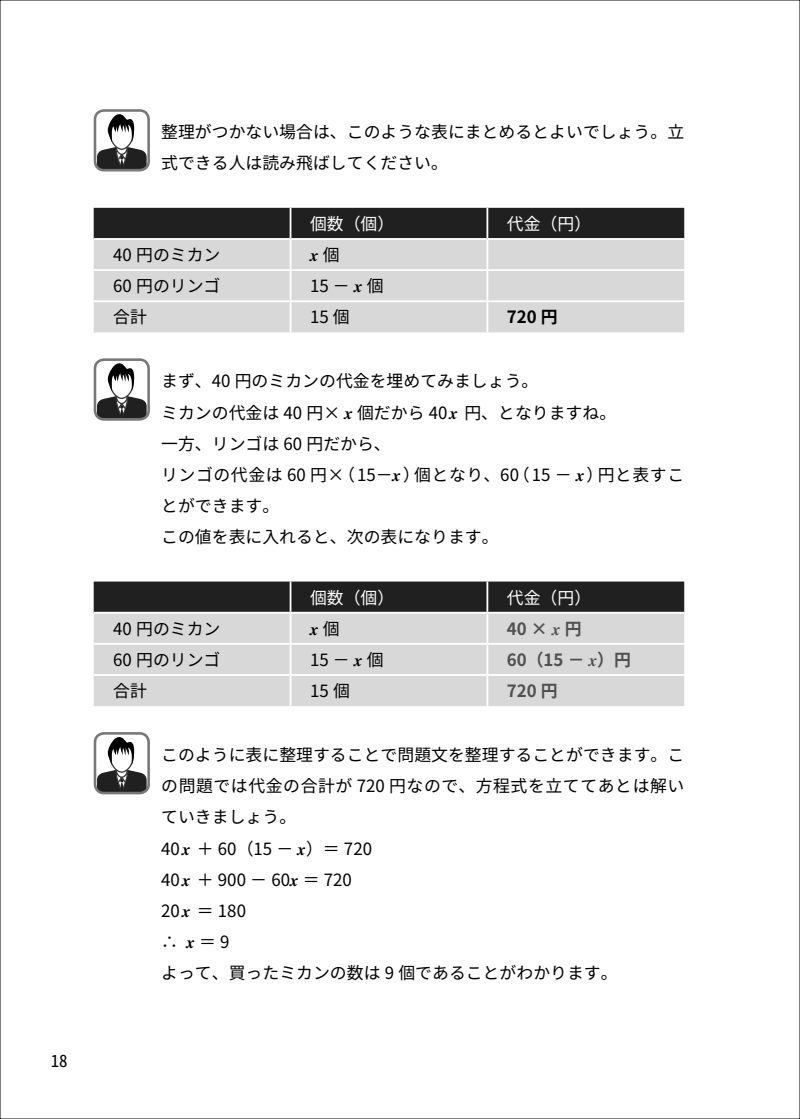
<style>
.page{position:relative;width:800px;height:1119px;background:#fff}
.page>*{position:absolute;margin:0;border:0;box-sizing:border-box;transform-origin:0 0}
.t1{font:16.8px/31px "Source Han Sans JP";color:#000}
.t2{font:16.8px "Source Han Sans JP";color:#fff}
.t3{font:700 16.8px "Source Han Sans JP";color:#505050}
.t4{font:italic 700 16.8px "XITS";color:#000}
.t5{font:700 16.8px "Source Han Sans JP";color:#000}
.s1{font-family:"Source Han Sans JP";font-weight:400;font-style:normal}
.s2{font-family:"XITS";font-weight:700;font-style:italic}
.s3{font-family:"XITS";font-style:italic}
</style>
<div class="page">
<div style="left:94px;top:208px;width:590px;height:30px;background:#202020"></div>
<div style="left:94px;top:240px;width:590px;height:92px;background:#d8d8d8"></div>
<hr style="left:289px;top:208px;width:2px;height:30px;background:#fff">
<hr style="left:486px;top:208px;width:2px;height:30px;background:#fff">
<hr style="left:289px;top:240px;width:2px;height:29px;background:#fff">
<hr style="left:486px;top:240px;width:2px;height:29px;background:#fff">
<hr style="left:94px;top:269px;width:196px;height:2px;background:#fff">
<hr style="left:290px;top:269px;width:197px;height:2px;background:#fff">
<hr style="left:289px;top:271px;width:2px;height:29px;background:#fff">
<hr style="left:487px;top:269px;width:197px;height:2px;background:#fff">
<hr style="left:486px;top:271px;width:2px;height:29px;background:#fff">
<hr style="left:94px;top:300px;width:196px;height:2px;background:#fff">
<hr style="left:290px;top:300px;width:197px;height:2px;background:#fff">
<hr style="left:289px;top:302px;width:2px;height:30px;background:#fff">
<hr style="left:487px;top:300px;width:197px;height:2px;background:#fff">
<hr style="left:486px;top:302px;width:2px;height:30px;background:#fff">
<div style="left:94px;top:581px;width:590px;height:30px;background:#202020"></div>
<div style="left:94px;top:613px;width:590px;height:93px;background:#d8d8d8"></div>
<hr style="left:289px;top:581px;width:2px;height:30px;background:#fff">
<hr style="left:486px;top:581px;width:2px;height:30px;background:#fff">
<hr style="left:289px;top:613px;width:2px;height:30px;background:#fff">
<hr style="left:486px;top:613px;width:2px;height:30px;background:#fff">
<hr style="left:94px;top:643px;width:196px;height:1px;background:#fff">
<hr style="left:290px;top:643px;width:197px;height:1px;background:#fff">
<hr style="left:289px;top:644px;width:2px;height:30px;background:#fff">
<hr style="left:487px;top:643px;width:197px;height:1px;background:#fff">
<hr style="left:486px;top:644px;width:2px;height:30px;background:#fff">
<hr style="left:94px;top:674px;width:196px;height:1px;background:#fff">
<hr style="left:290px;top:674px;width:197px;height:1px;background:#fff">
<hr style="left:289px;top:675px;width:2px;height:31px;background:#fff">
<hr style="left:487px;top:674px;width:197px;height:1px;background:#fff">
<hr style="left:486px;top:675px;width:2px;height:31px;background:#fff">
<div style="left:94px;top:109px;width:56px;height:62px;border:3px solid #787878;border-radius:9px"></div>
<svg style="left:97px;top:109px;width:50px;height:62px"></svg>
<div style="left:94px;top:358px;width:56px;height:62px;border:3px solid #787878;border-radius:9px"></div>
<svg style="left:97px;top:358px;width:50px;height:62px"></svg>
<div style="left:94px;top:732px;width:56px;height:62px;border:3px solid #787878;border-radius:9px"></div>
<svg style="left:97px;top:732px;width:50px;height:61px"></svg>
<p class="t1" style="left:51px;top:1045px;width:18px">18</p>
<p class="t1" style="left:161px;top:117px;width:524px">整理がつかない場合は、このような表にまとめるとよいでしょう。立式できる人は読み飛ばしてください。</p>
<p class="t2" style="left:310px;top:214px;width:86px">個数（個）</p>
<p class="t2" style="left:506px;top:214px;width:86px">代金（円）</p>
<p class="t1" style="left:113px;top:239px;width:109px">40 円のミカン</p>
<p class="t4" style="left:310px;top:244px;width:31px">x <span class="s1">個</span></p>
<p class="t1" style="left:113px;top:271px;width:109px">60 円のリンゴ</p>
<p class="t1" style="left:310px;top:271px;width:75px">15−<span class="s2">x</span>個</p>
<p class="t1" style="left:113px;top:302px;width:35px">合計</p>
<p class="t1" style="left:310px;top:302px;width:41px">15 個</p>
<p class="t5" style="left:506px;top:307px;width:52px">720 円</p>
<p class="t1" style="left:161px;top:366px;width:524px">まず、40 円のミカンの代金を埋めてみましょう。<br>ミカンの代金は 40 円× <span class="s2">x</span> 個だから 40<span class="s2">x</span> 円、となりますね。<br>一方、リンゴは 60 円だから、<br>リンゴの代金は 60 円×（15−<span class="s2">x</span>）個となり、60（15 − <span class="s2">x</span>）円と表すことができます。<br>この値を表に入れると、次の表になります。</p>
<p class="t2" style="left:310px;top:588px;width:86px">個数（個）</p>
<p class="t2" style="left:506px;top:588px;width:86px">代金（円）</p>
<p class="t1" style="left:113px;top:613px;width:109px">40 円のミカン</p>
<p class="t4" style="left:310px;top:617px;width:31px">x <span class="s1">個</span></p>
<p class="t3" style="left:506px;top:619px;width:76px">40×<span class="s3">x</span>円</p>
<p class="t1" style="left:113px;top:644px;width:109px">60 円のリンゴ</p>
<p class="t1" style="left:310px;top:644px;width:75px">15−<span class="s2">x</span>個</p>
<p class="t3" style="left:506px;top:650px;width:126px">60（15 － <span class="s3">x</span>）円</p>
<p class="t1" style="left:113px;top:675px;width:35px">合計</p>
<p class="t1" style="left:310px;top:675px;width:41px">15 個</p>
<p class="t3" style="left:507px;top:681px;width:52px">720 円</p>
<p class="t1" style="left:161px;top:739px;width:524px">このように表に整理することで問題文を整理することができます。この問題では代金の合計が 720 円なので、方程式を立ててあとは解いていきましょう。<br>40<span class="s2">x</span> ＋ 60（15 − <span class="s2">x</span>）＝ 720<br>40<span class="s2">x</span> ＋ 900 − 60<span class="s2">x</span> ＝ 720<br>20<span class="s2">x</span> ＝ 180<br>∴ <span class="s2">x</span>＝9<br>よって、買ったミカンの数は 9 個であることがわかります。</p>
</div>
